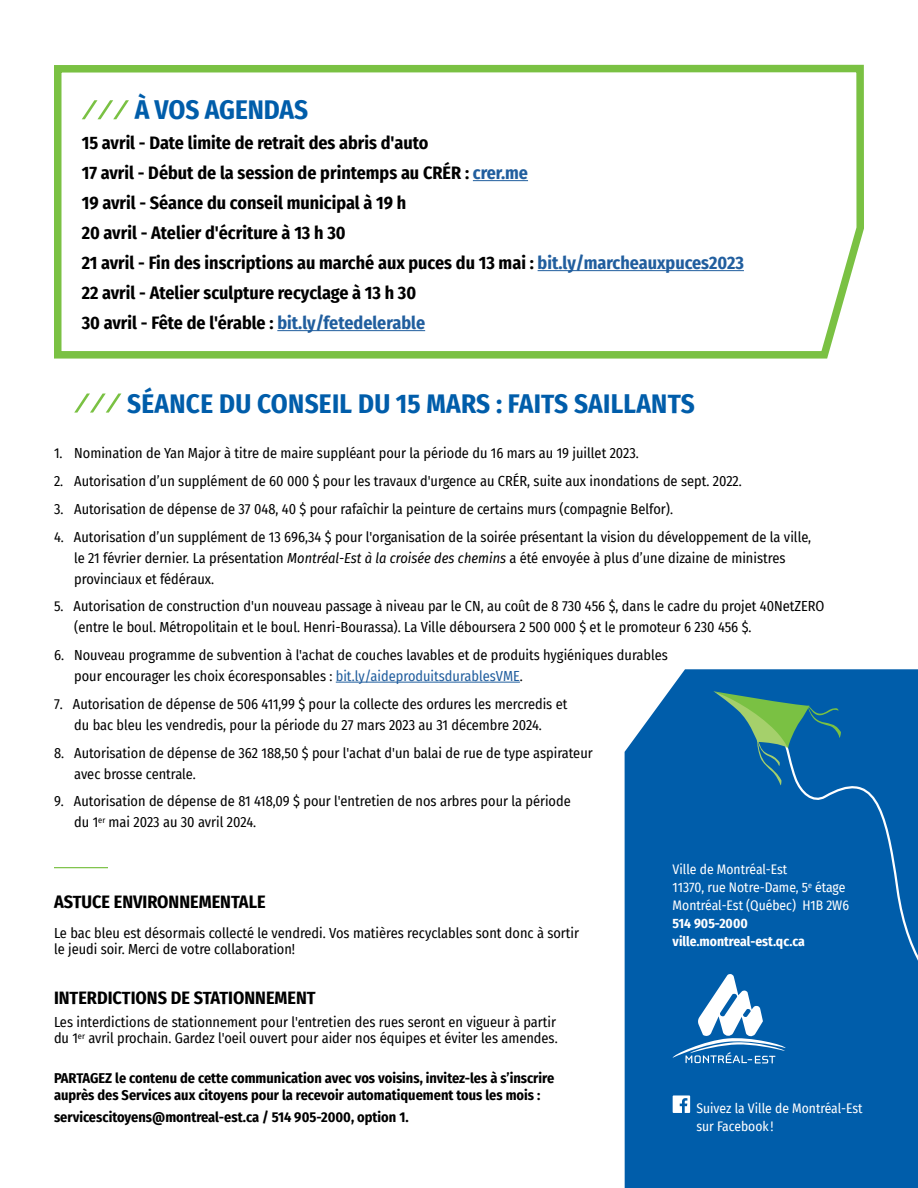
<style>
.page{position:relative;width:918px;height:1188px;background:#fff}
.page>*{position:absolute;margin:0;border:0;box-sizing:border-box;transform-origin:0 0}
.t1{font:700 27px "Fira Sans Condensed";letter-spacing:.01em;color:#005daa}
.t2{font:700 18px/30px "Fira Sans Condensed";color:#000}
.t3{font:14.25px/21px "Fira Sans Condensed";color:#000}
.t4{font:700 14.25px/16.5px "Fira Sans Condensed";color:#000}
.t5{font:13.5px/18px "Fira Sans Condensed";color:#fff}
.t6{font:700 13.5px/18px "Fira Sans Condensed";color:#fff}
.s1{color:#215e9e}
.s2{font-style:italic}
</style>
<div class="page">
<svg style="left:54px;top:64px;width:810px;height:295px"></svg>
<div style="left:624px;top:669px;width:294px;height:519px;background:#005daa"></div>
<svg style="left:673px;top:1095px;width:17px;height:18px"></svg>
<svg style="left:673px;top:691px;width:245px;height:372px;background:#0d66aa"></svg>
<hr style="left:336px;top:682px;width:184px;height:1px;background:#215e9e">
<hr style="left:54px;top:867px;width:54px;height:1px;background:#7ac143">
<svg style="left:74px;top:394px;width:47px;height:19px"></svg>
<h1 class="t1" style="left:135px;top:87px;width:175px">À VOS AGENDAS</h1>
<p class="t2" style="left:82px;top:127px;width:664px">15 avril - Date limite de retrait des abris d'auto<br>17 avril - Début de la session de printemps au CRÉR : <span class="s1">crer.me<br></span>19 avril - Séance du conseil municipal à 19 h<br>20 avril - Atelier d'écriture à 13 h 30<br>21 avril - Fin des inscriptions au marché aux puces du 13 mai : <span class="s1">bit.ly/marcheauxpuces2023<br></span>22 avril - Atelier sculpture recyclage à 13 h 30<br>30 avril - Fête de l'érable : <span class="s1">bit.ly/fetedelerable</span></p>
<h1 class="t1" style="left:127px;top:381px;width:569px">SÉANCE DU CONSEIL DU 15 MARS : FAITS SAILLANTS</h1>
<p class="t3" style="left:54px;top:442px;width:586px">1. Nomination de Yan Major à titre de maire suppléant pour la période du 16 mars au 19 juillet 2023.</p>
<p class="t3" style="left:54px;top:470px;width:689px">2. Autorisation d’un supplément de 60 000 $ pour les travaux d'urgence au CRÉR, suite aux inondations de sept. 2022.</p>
<p class="t3" style="left:54px;top:498px;width:621px">3. Autorisation de dépense de 37 048, 40 $ pour rafaîchir la peinture de certains murs (compagnie Belfor).</p>
<p class="t3" style="left:74px;top:526px;width:739px;text-indent:-20px">4. Autorisation d’un supplément de 13 696,34 $ pour l'organisation de la soirée présentant la vision du développement de la ville, le 21 février dernier. La présentation <span class="s2">Montréal-Est à la croisée des chemins</span> a été envoyée à plus d’une dizaine de ministres provinciaux et fédéraux.</p>
<p class="t3" style="left:74px;top:595px;width:752px;text-indent:-20px">5. Autorisation de construction d'un nouveau passage à niveau par le CN, au coût de 8 730 456 $, dans le cadre du projet 40NetZERO (entre le boul. Métropolitain et le boul. Henri-Bourassa). La Ville déboursera 2 500 000 $ et le promoteur 6 230 456 $.</p>
<p class="t3" style="left:74px;top:644px;width:595px;text-indent:-20px">6. Nouveau programme de subvention à l'achat de couches lavables et de produits hygiéniques durables pour encourager les choix écoresponsables : <span class="s1">bit.ly/aideproduitsdurablesVME</span>.</p>
<p class="t3" style="left:54px;top:693px;width:515px;text-align:center">7. Autorisation de dépense de 506 411,99 $ pour la collecte des ordures les mercredis et du bac bleu les vendredis, pour la période du 27 mars 2023 au 31 décembre 2024.</p>
<p class="t3" style="left:74px;top:742px;width:520px;text-indent:-20px">8. Autorisation de dépense de 362 188,50 $ pour l'achat d'un balai de rue de type aspirateur avec brosse centrale.</p>
<p class="t3" style="left:74px;top:790px;width:498px;text-indent:-20px">9. Autorisation de dépense de 81 418,09 $ pour l'entretien de nos arbres pour la période du 1<sup>er</sup> mai 2023 au 30 avril 2024.</p>
<p class="t2" style="left:54px;top:885px;width:213px">ASTUCE ENVIRONNEMENTALE</p>
<p class="t3" style="left:54px;top:924px;width:527px;line-height:16.5px">Le bac bleu est désormais collecté le vendredi. Vos matières recyclables sont donc à sortir le jeudi soir. Merci de votre collaboration!</p>
<p class="t2" style="left:54px;top:981px;width:263px">INTERDICTIONS DE STATIONNEMENT</p>
<p class="t3" style="left:54px;top:1013px;width:505px;line-height:16.5px">Les interdictions de stationnement pour l'entretien des rues seront en vigueur à partir du 1<sup>er</sup> avril prochain. Gardez l'oeil ouvert pour aider nos équipes et éviter les amendes.</p>
<p class="t4" style="left:54px;top:1069px;width:502px">PARTAGEZ le contenu de cette communication avec vos voisins, invitez-les à s’inscrire auprès des Services aux citoyens pour la recevoir automatiquement tous les mois :</p>
<p class="t4" style="left:54px;top:1108px;width:356px">servicescitoyens@montreal-est.ca / 514 905-2000, option 1.</p>
<p class="t5" style="left:673px;top:860px;width:178px">Ville de Montréal-Est<br>11370, rue Notre-Dame, 5<sup>e</sup> étage<br>Montréal-Est (Québec) H1B 2W6</p>
<p class="t6" style="left:673px;top:914px;width:134px">514 905-2000 ville.montreal-est.qc.ca</p>
<p class="t5" style="left:696px;top:1099px;width:168px">Suivez la Ville de Montréal-Est sur Facebook !</p>
</div>
